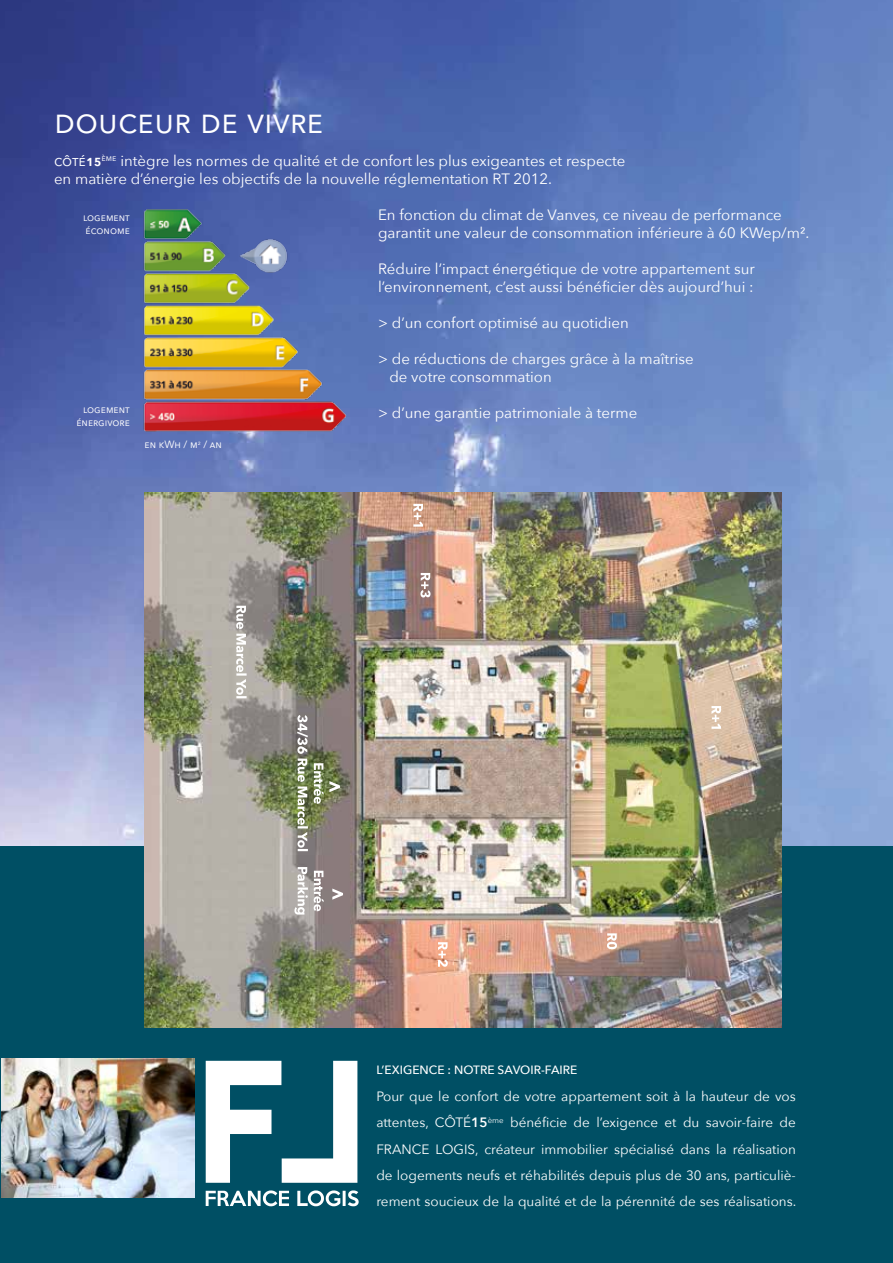
<style>
.page{position:relative;width:893px;height:1263px;background:#fff}
.page>*{position:absolute;margin:0;border:0;box-sizing:border-box;transform-origin:0 0}
.t1{font:34.5px "Avenir Next";color:#fff}
.t2{font:15px/18px "Avenir Next";color:#fff}
.t3{font:13.5px/26.4px "Avenir Next";color:#fff;text-align:justify}
.t4{font:500 12px "Avenir Next";color:#fff}
.t5{font:10.5px/12.6px "Avenir Next";color:#fff}
.s1{font-weight:600}
</style>
<div class="page">
<img style="left:0;top:0;width:893px;height:846px">
<div style="left:0;top:846px;width:893px;height:417px;background:#004f64"></div>
<img style="left:145px;top:492px;width:636px;height:536px">
<img style="left:137px;top:194px;width:221px;height:240px">
<img style="left:234px;top:228px;width:61px;height:48px">
<img style="left:1px;top:1059px;width:194px;height:138px">
<svg style="left:206px;top:1190px;width:153px;height:16px"></svg>
<svg style="left:206px;top:1061px;width:151px;height:122px"></svg>
<svg style="left:236px;top:606px;width:11px;height:92px"></svg>
<svg style="left:297px;top:715px;width:11px;height:136px"></svg>
<svg style="left:314px;top:763px;width:26px;height:41px"></svg>
<svg style="left:294px;top:867px;width:14px;height:47px"></svg>
<svg style="left:314px;top:871px;width:10px;height:40px"></svg>
<svg style="left:332px;top:888px;width:11px;height:12px"></svg>
<svg style="left:420px;top:573px;width:10px;height:24px"></svg>
<svg style="left:413px;top:504px;width:10px;height:23px"></svg>
<svg style="left:711px;top:706px;width:10px;height:23px"></svg>
<svg style="left:438px;top:942px;width:10px;height:25px"></svg>
<svg style="left:607px;top:933px;width:10px;height:16px"></svg>
<h1 class="t1" style="left:54px;top:92px;width:271px">douceur de vivre</h1>
<p class="t2" style="left:54px;top:151px;width:573px">côté<span class="s1">15</span><sup>ème</sup> intègre les normes de qualité et de confort les plus exigeantes et respecte en matière d’énergie les objectifs de la nouvelle réglementation RT 2012.</p>
<p class="t2" style="left:378px;top:205px;width:433px">En fonction du climat de Vanves, ce niveau de performance garantit une valeur de consommation inférieure à 60 KWep/m².</p>
<p class="t2" style="left:378px;top:259px;width:378px">Réduire l’impact énergétique de votre appartement sur l’environnement, c’est aussi bénéficier dès aujourd’hui :</p>
<p class="t2" style="left:378px;top:313px;width:252px">&gt; d’un confort optimisé au quotidien</p>
<p class="t2" style="left:389px;top:349px;width:306px;text-indent:-11px">&gt; de réductions de charges grâce à la maîtrise de votre consommation</p>
<p class="t2" style="left:378px;top:403px;width:261px">&gt; d’une garantie patrimoniale à terme</p>
<p class="t5" style="left:83px;top:211px;width:48px">logement économe</p>
<p class="t5" style="left:76px;top:403px;width:55px;text-align:right">logement énergivore</p>
<p class="t5" style="left:145px;top:438px;width:79px">en kWh / m<sup>2</sup> / an</p>
<p class="t4" style="left:376px;top:1060px;width:203px">L’EXIGENCE : NOTRE SAVOIR-FAIRE</p>
<p class="t3" style="left:376px;top:1082px;width:421px">Pour que le confort de votre appartement soit à la hauteur de vos attentes, CÔTÉ<span class="s1">15</span><sup>ème</sup> bénéficie de l’exigence et du savoir-faire de FRANCE LOGIS, créateur immobilier spécialisé dans la réalisation de logements neufs et réhabilités depuis plus de 30 ans, particuliè&shy;rement soucieux de la qualité et de la pérennité de ses réalisations.</p>
</div>
